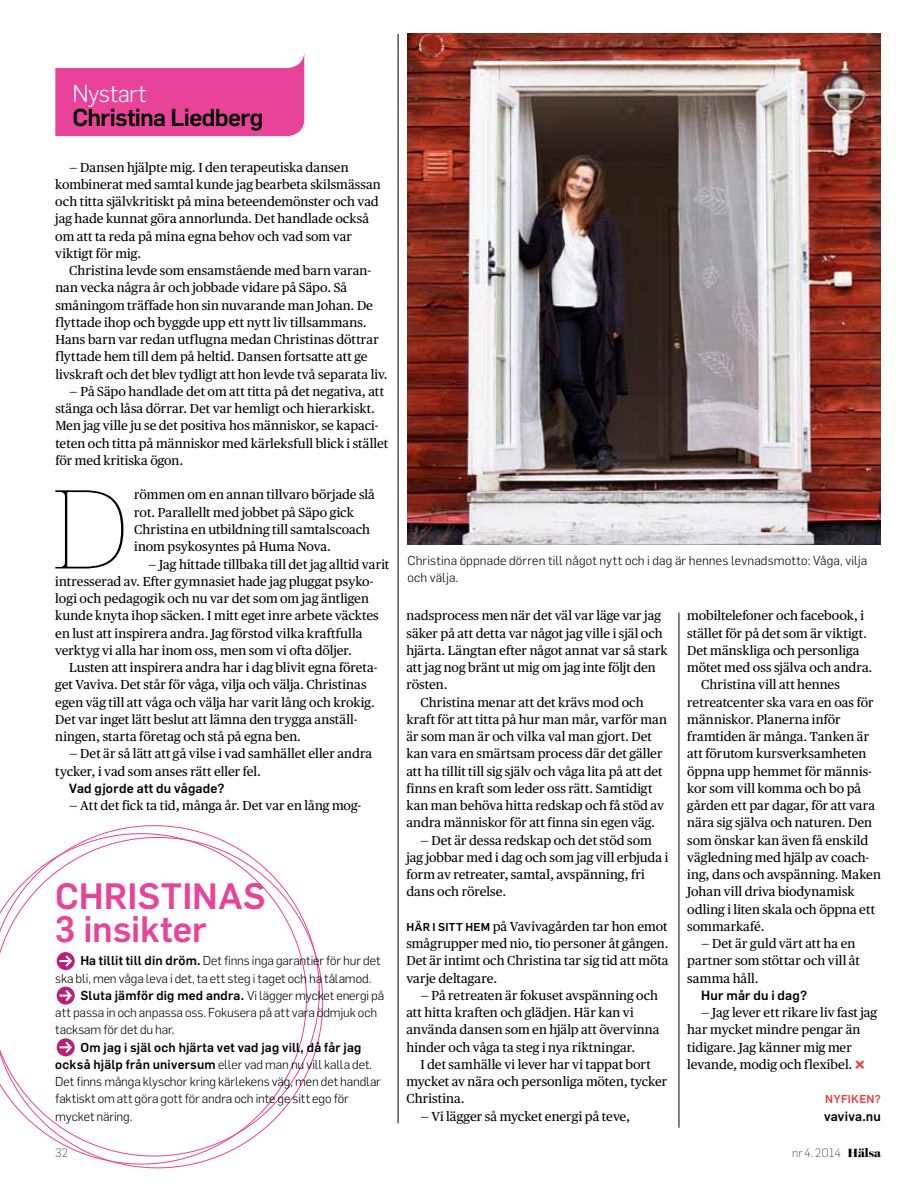
<style>
.page{position:relative;width:915px;height:1191px;background:#fff}
.page>*{position:absolute;margin:0;border:0;box-sizing:border-box;transform-origin:0 0}
.t1{font:100 111.6px "Stag";color:#000}
.t2{font:500 36px "Flama";color:#e84398}
.t3{font:500 24px "Flama";color:#000}
.t4{font:300 24px "Flama";letter-spacing:-.015em;color:#fff}
.t5{font:13.05px/17.2px "Publico Text";letter-spacing:.005em;color:#000}
.t6{font:500 13.05px "Flama";letter-spacing:.01em;color:#000}
.t7{font:300 12.75px/17.2px "Flama";letter-spacing:-.005em;color:#000}
.t8{font:500 12.75px "Flama";letter-spacing:.02em;color:#000}
.t9{font:200 12px "Flama";letter-spacing:.005em;color:#000}
.t10{font:500 11.25px "Flama";color:#ef3d34}
.s1{font-weight:500}
.s2{font-weight:300}
.s3{font-family:"Flama";font-weight:500;font-size:11.25px}
.s4{font-family:"Miller Banner";font-weight:900}
</style>
<div class="page">
<hr style="left:397px;top:34px;width:1px;height:1089px;background:#000">
<hr style="left:678px;top:612px;width:1px;height:515px;background:#000">
<img style="left:407px;top:34px;width:473px;height:510px">
<svg style="left:55px;top:55px;width:249px;height:81px"></svg>
<svg style="left:0;top:825px;width:324px;height:344px"></svg>
<svg style="left:57px;top:952px;width:18px;height:18px"></svg>
<svg style="left:57px;top:986px;width:18px;height:18px"></svg>
<svg style="left:57px;top:1038px;width:18px;height:18px"></svg>
<h3 class="t4" style="left:72px;top:77px;width:76px">Nystart</h3>
<h3 class="t3" style="left:72px;top:100px;width:193px">Christina Liedberg</h3>
<p class="t5" style="left:55px;top:158px;width:327px;text-indent:14px">— Dansen hjälpte mig. I den terapeutiska dansen kombinerat med samtal kunde jag bearbeta skilsmässan och titta självkritiskt på mina beteendemönster och vad jag hade kunnat göra annorlunda. Det handlade också om att ta reda på mina egna behov och vad som var viktigt för mig.</p>
<p class="t5" style="left:55px;top:261px;width:334px;text-indent:14px">Christina levde som ensamstående med barn varan&shy;nan vecka några år och jobbade vidare på Säpo. Så småningom träffade hon sin nuvarande man Johan. De flyttade ihop och byggde upp ett nytt liv tillsammans.<br>Hans barn var redan utflugna medan Christinas döttrar flyttade hem till dem på heltid. Dansen fortsatte att ge livskraft och det blev tydligt att hon levde två separata liv.</p>
<p class="t5" style="left:55px;top:382px;width:334px;text-indent:14px">— På Säpo handlade det om att titta på det negativa, att stänga och låsa dörrar. Det var hemligt och hierarkiskt.<br>Men jag ville ju se det positiva hos människor, se kapaci&shy;teten och titta på människor med kärleksfull blick i stället för med kritiska ögon.</p>
<h1 class="t1" style="left:53px;top:488px;width:76px">D</h1>
<p class="t5" style="left:134px;top:485px;width:242px">römmen om en annan tillvaro började slå rot. Parallellt med jobbet på Säpo gick Christina en utbildning till samtalscoach inom psykosyntes på Huma Nova.</p>
<p class="t5" style="left:55px;top:554px;width:335px;text-indent:93px">— Jag hittade tillbaka till det jag alltid varit intresserad av. Efter gymnasiet hade jag pluggat psyko&shy;logi och pedagogik och nu var det som om jag äntligen kunde knyta ihop säcken. I mitt eget inre arbete väcktes en lust att inspirera andra. Jag förstod vilka kraftfulla verktyg vi alla har inom oss, men som vi ofta döljer.</p>
<p class="t5" style="left:55px;top:658px;width:323px;text-indent:14px">Lusten att inspirera andra har i dag blivit egna företa&shy;get Vaviva. Det står för våga, vilja och välja. Christinas egen väg till att våga och välja har varit lång och krokig.<br>Det var inget lätt beslut att lämna den trygga anställ&shy;ningen, starta företag och stå på egna ben.</p>
<p class="t5" style="left:55px;top:744px;width:318px;text-indent:14px">— Det är så lätt att gå vilse i vad samhället eller andra tycker, i vad som anses rätt eller fel.</p>
<p class="t6" style="left:69px;top:779px;width:157px">Vad gjorde att du vågade?</p>
<p class="t5" style="left:69px;top:796px;width:293px">— Att det fick ta tid, många år. Det var en lång mog-</p>
<h2 class="t2" style="left:55px;top:870px;width:21px">CHRI</h2>
<h2 class="t2" style="left:138px;top:870px;width:45px">STINA</h2>
<h2 class="t2" style="left:243px;top:870px;width:24px">S</h2>
<h2 class="t2" style="left:55px;top:903px;width:153px">3 insikter</h2>
<p class="t7" style="left:80px;top:951px;width:301px"><span class="s1">Ha tillit till din dröm.</span> Det finns inga garantier för hur det</p>
<p class="t7" style="left:55px;top:968px;width:317px">ska bli, men våga leva i det, ta ett steg i taget och ha tålamod.</p>
<p class="t8" style="left:80px;top:986px;width:305px">Sluta jämför dig med andra. <span class="s2">Vi lägger mycket energi på</span></p>
<p class="t7" style="left:55px;top:1003px;width:323px">att passa in och anpassa oss. Fokusera på att vara ödmjuk och</p>
<p class="t7" style="left:55px;top:1020px;width:121px">tacksam för det du har.</p>
<p class="t7" style="left:55px;top:1037px;width:327px;text-indent:25px"><span class="s1">Om jag i själ och hjärta vet vad jag vill, då får jag också hjälp från universum</span> eller vad man nu vill kalla det.<br>Det finns många klyschor kring kärlekens väg, men det handlar faktiskt om att göra gott för andra och inte ge sitt ego för mycket näring.</p>
<p class="t7" style="left:407px;top:551px;width:461px">Christina öppnade dörren till något nytt och i dag är hennes levnadsmotto: Våga, vilja och välja.</p>
<p class="t5" style="left:406px;top:606px;width:256px">nadsprocess men när det väl var läge var jag</p>
<p class="t5" style="left:406px;top:623px;width:258px">säker på att detta var något jag ville i själ och</p>
<p class="t5" style="left:406px;top:641px;width:262px">hjärta. Längtan efter något annat var så stark</p>
<p class="t5" style="left:406px;top:658px;width:251px">att jag nog bränt ut mig om jag inte följt den</p>
<p class="t5" style="left:406px;top:675px;width:43px">rösten.</p>
<p class="t5" style="left:420px;top:692px;width:224px">Christina menar att det krävs mod och</p>
<p class="t5" style="left:406px;top:710px;width:262px">kraft för att titta på hur man mår, varför man</p>
<p class="t5" style="left:406px;top:727px;width:247px">är som man är och vilka val man gjort. Det</p>
<p class="t5" style="left:406px;top:744px;width:257px">kan vara en smärtsam process där det gäller</p>
<p class="t5" style="left:406px;top:761px;width:258px">att ha tillit till sig själv och våga lita på att det</p>
<p class="t5" style="left:406px;top:779px;width:247px">finns en kraft som leder oss rätt. Samtidigt</p>
<p class="t5" style="left:406px;top:796px;width:259px">kan man behöva hitta redskap och få stöd av</p>
<p class="t5" style="left:406px;top:813px;width:250px">andra människor för att finna sin egen väg.</p>
<p class="t5" style="left:406px;top:830px;width:263px;text-indent:14px">— Det är dessa redskap och det stöd som jag jobbar med i dag och som jag vill erbjuda i form av retreater, samtal, avspänning, fri dans och rörelse.</p>
<p class="t5" style="left:406px;top:917px;width:263px;text-align:justify"><span class="s3">H är i sitt hem</span> på Vavivagården tar hon emot smågrupper med nio, tio personer åt gången.<br>Det är intimt och Christina tar sig tid att möta varje deltagare.</p>
<p class="t5" style="left:406px;top:986px;width:254px;text-indent:14px">— På retreaten är fokuset avspänning och att hitta kraften och glädjen. Här kan vi använda dansen som en hjälp att övervinna hinder och våga ta steg i nya riktningar.</p>
<p class="t5" style="left:406px;top:1055px;width:262px;text-indent:14px">I det samhälle vi lever har vi tappat bort mycket av nära och personliga möten, tycker<br>Christina.</p>
<p class="t5" style="left:420px;top:1106px;width:211px">— Vi lägger så mycket energi på teve,</p>
<p class="t5" style="left:687px;top:606px;width:178px">mobiltelefoner och facebook, i</p>
<p class="t5" style="left:687px;top:623px;width:181px">stället för på det som är viktigt.</p>
<p class="t5" style="left:687px;top:641px;width:174px">Det mänskliga och personliga</p>
<p class="t5" style="left:687px;top:658px;width:187px">mötet med oss själva och andra.</p>
<p class="t5" style="left:701px;top:675px;width:140px">Christina vill att hennes</p>
<p class="t5" style="left:687px;top:692px;width:188px">retreatcenter ska vara en oas för</p>
<p class="t5" style="left:687px;top:710px;width:155px">människor. Planerna inför</p>
<p class="t5" style="left:687px;top:727px;width:183px">framtiden är många. Tanken är</p>
<p class="t5" style="left:687px;top:744px;width:180px">att förutom kursverksamheten</p>
<p class="t5" style="left:687px;top:761px;width:186px">öppna upp hemmet för männis-</p>
<p class="t5" style="left:687px;top:779px;width:175px">kor som vill komma och bo på</p>
<p class="t5" style="left:687px;top:796px;width:189px">gården ett par dagar, för att vara</p>
<p class="t5" style="left:687px;top:813px;width:186px">nära sig själva och naturen. Den</p>
<p class="t5" style="left:687px;top:830px;width:182px">som önskar kan även få enskild</p>
<p class="t5" style="left:687px;top:848px;width:183px">vägledning med hjälp av coach-</p>
<p class="t5" style="left:687px;top:865px;width:195px">ing, dans och avspänning. Maken</p>
<p class="t5" style="left:687px;top:882px;width:169px">Johan vill driva biodynamisk</p>
<p class="t5" style="left:687px;top:899px;width:189px">odling i liten skala och öppna ett</p>
<p class="t5" style="left:687px;top:917px;width:79px">sommarkafé.</p>
<p class="t5" style="left:687px;top:934px;width:174px;text-indent:14px">— Det är guld värt att ha en partner som stöttar och vill åt samma håll.</p>
<p class="t6" style="left:701px;top:986px;width:107px">Hur mår du i dag?</p>
<p class="t5" style="left:687px;top:1003px;width:191px;text-indent:14px">— Jag lever ett rikare liv fast jag har mycket mindre pengar än tidigare. Jag känner mig mer levande, modig och flexibel.</p>
<p class="t10" style="left:824px;top:1091px;width:9px">Nyf</p>
<p class="t10" style="left:847px;top:1091px;width:35px">iken?</p>
<p class="t6" style="left:823px;top:1106px;width:58px">vaviva.nu</p>
<p class="t9" style="left:55px;top:1144px;width:14px">32</p>
<p class="t9" style="left:792px;top:1144px;width:90px">nr 4. 2014 <span class="s4">Hälsa</span></p>
</div>
